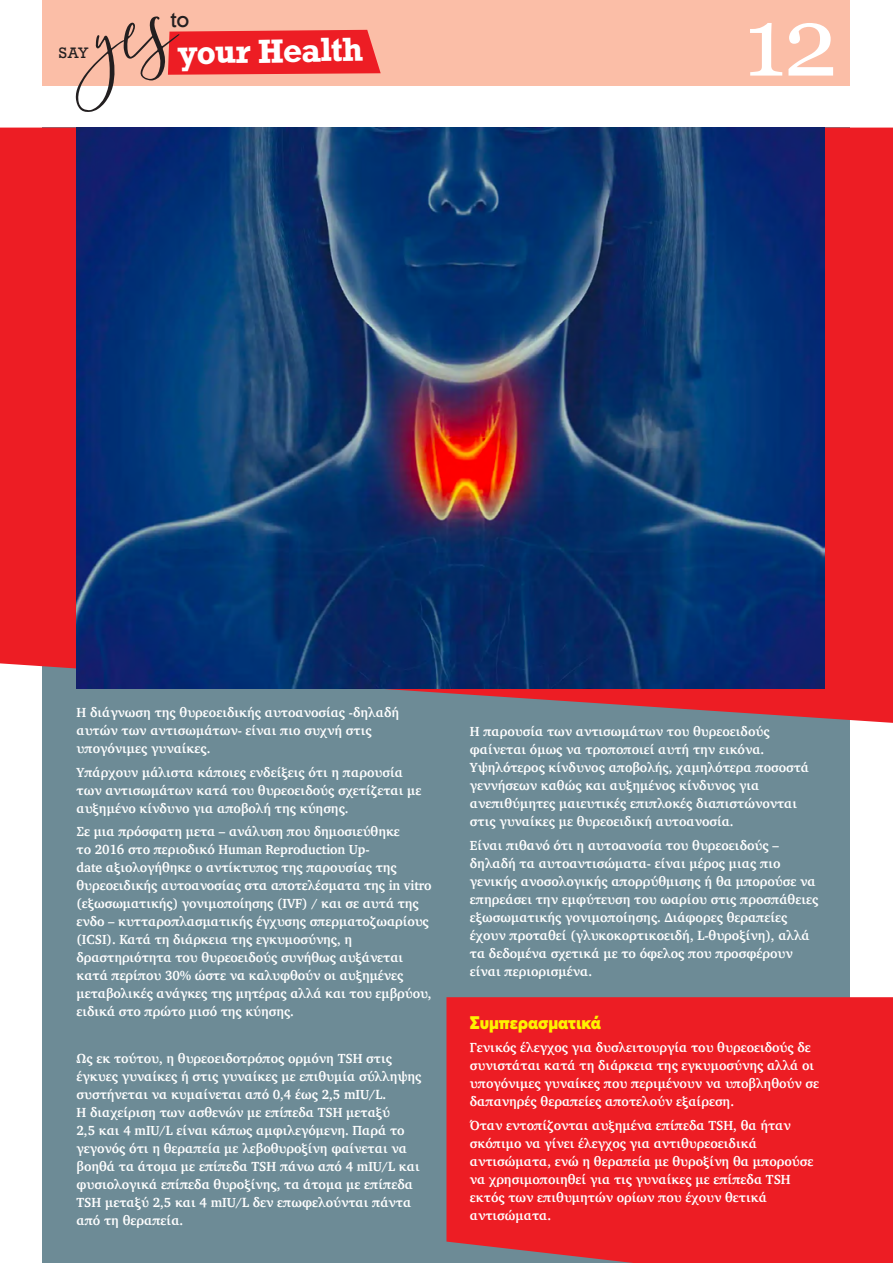
<style>
.page{position:relative;width:893px;height:1263px;background:#fff}
.page>*{position:absolute;margin:0;border:0;box-sizing:border-box;transform-origin:0 0}
.t1{font:97.5px "Georgia";color:#fff}
.t2{font:700 31.5px "Rockwell";color:#fff}
.t3{font:21px "Rockwell";color:#231f20}
.t4{font:900 18px "Averta";color:#fef200;scale:.95 1}
.t5{font:14.25px "Rockwell";color:#231f20}
.t6{font:700 13.5px/18px "Charter";color:#fff;scale:.95 1}
</style>
<div class="page">
<div style="left:43px;top:128px;width:807px;height:1135px;background:#6d8b96"></div>
<div style="left:43px;top:0;width:807px;height:85px;background:#fbbea7"></div>
<div style="left:446px;top:997px;width:447px;height:266px;background:#ed1d24"></div>
<svg style="left:0;top:128px;width:893px;height:595px;fill:#ed1d24"></svg>
<svg style="left:76px;top:16px;width:305px;height:96px"></svg>
<img style="left:77px;top:128px;width:748px;height:561px">
<h3 class="t3" style="left:170px;top:6px;width:21px">to</h3>
<p class="t5" style="left:59px;top:44px;width:32px">SAY</p>
<h2 class="t2" style="left:177px;top:32px;width:188px;rotate:-1deg">your Health</h2>
<h1 class="t1" style="left:744px;top:-29px;width:95px">12</h1>
<p class="t6" style="left:77px;top:703px;width:341px">Η διάγνωση της θυρεοειδικής αυτοανοσίας -δηλαδή αυτών των αντισωμάτων- είναι πιο συχνή στις υπογόνιμες γυναίκες.</p>
<p class="t6" style="left:77px;top:763px;width:365px">Υπάρχουν μάλιστα κάποιες ενδείξεις ότι η παρουσία των αντισωμάτων κατά του θυρεοειδούς σχετίζεται με αυξημένο κίνδυνο για αποβολή της κύησης.</p>
<p class="t6" style="left:77px;top:822px;width:375px">Σε μια πρόσφατη μετα – ανάλυση που δημοσιεύθηκε<br>το 2016 στο περιοδικό Human Reproduction Up-<br>date αξιολογήθηκε ο αντίκτυπος της παρουσίας της θυρεοειδικής αυτοανοσίας στα αποτελέσματα της in vitro (εξωσωματικής) γονιμοποίησης (IVF) / και σε αυτά της ενδο – κυτταροπλασματικής έγχυσης σπερματοζωαρίους (ICSI). Κατά τη διάρκεια της εγκυμοσύνης, η δραστηριότητα του θυρεοειδούς συνήθως αυξάνεται κατά περίπου 30% ώστε να καλυφθούν οι αυξημένες μεταβολικές ανάγκες της μητέρας αλλά και του εμβρύου, ειδικά στο πρώτο μισό της κύησης.</p>
<p class="t6" style="left:77px;top:1049px;width:365px">Ως εκ τούτου, η θυρεοειδοτρόπος ορμόνη TSH στις έγκυες γυναίκες ή στις γυναίκες με επιθυμία σύλληψης συστήνεται να κυμαίνεται από 0,4 έως 2,5 mIU/L.<br>Η διαχείριση των ασθενών με επίπεδα TSH μεταξύ<br>2,5 και 4 mIU/L είναι κάπως αμφιλεγόμενη. Παρά το γεγονός ότι η θεραπεία με λεβοθυροξίνη φαίνεται να βοηθά τα άτομα με επίπεδα TSH πάνω από 4 mIU/L και φυσιολογικά επίπεδα θυροξίνης, τα άτομα με επίπεδα TSH μεταξύ 2,5 και 4 mIU/L δεν επωφελούνται πάντα από τη θεραπεία.</p>
<p class="t6" style="left:470px;top:722px;width:359px">Η παρουσία των αντισωμάτων του θυρεοειδούς φαίνεται όμως να τροποποιεί αυτή την εικόνα.<br>Υψηλότερος κίνδυνος αποβολής, χαμηλότερα ποσοστά γεννήσεων καθώς και αυξημένος κίνδυνος για ανεπιθύμητες μαιευτικές επιπλοκές διαπιστώνονται στις γυναίκες με θυρεοειδική αυτοανοσία.</p>
<p class="t6" style="left:470px;top:836px;width:368px">Είναι πιθανό ότι η αυτοανοσία του θυρεοειδούς – δηλαδή τα αυτοαντισώματα- είναι μέρος μιας πιο γενικής ανοσολογικής απορρύθμισης ή θα μπορούσε να επηρεάσει την εμφύτευση του ωαρίου στις προσπάθειες εξωσωματικής γονιμοποίησης. Διάφορες θεραπείες έχουν προταθεί (γλυκοκορτικοειδή, L-θυροξίνη), αλλά τα δεδομένα σχετικά με το όφελος που προσφέρουν είναι περιορισμένα.</p>
<h3 class="t4" style="left:470px;top:1011px;width:140px">Συμπερασματικά</h3>
<p class="t6" style="left:470px;top:1038px;width:369px">Γενικός έλεγχος για δυσλειτουργία του θυρεοειδούς δε συνιστάται κατά τη διάρκεια της εγκυμοσύνης αλλά οι υπογόνιμες γυναίκες που περιμένουν να υποβληθούν σε δαπανηρές θεραπείες αποτελούν εξαίρεση.</p>
<p class="t6" style="left:470px;top:1116px;width:363px">Όταν εντοπίζονται αυξημένα επίπεδα TSH, θα ήταν σκόπιμο να γίνει έλεγχος για αντιθυρεοειδικά αντισώματα, ενώ η θεραπεία με θυροξίνη θα μπορούσε να χρησιμοποιηθεί για τις γυναίκες με επίπεδα TSH εκτός των επιθυμητών ορίων που έχουν θετικά αντισώματα.</p>
</div>
